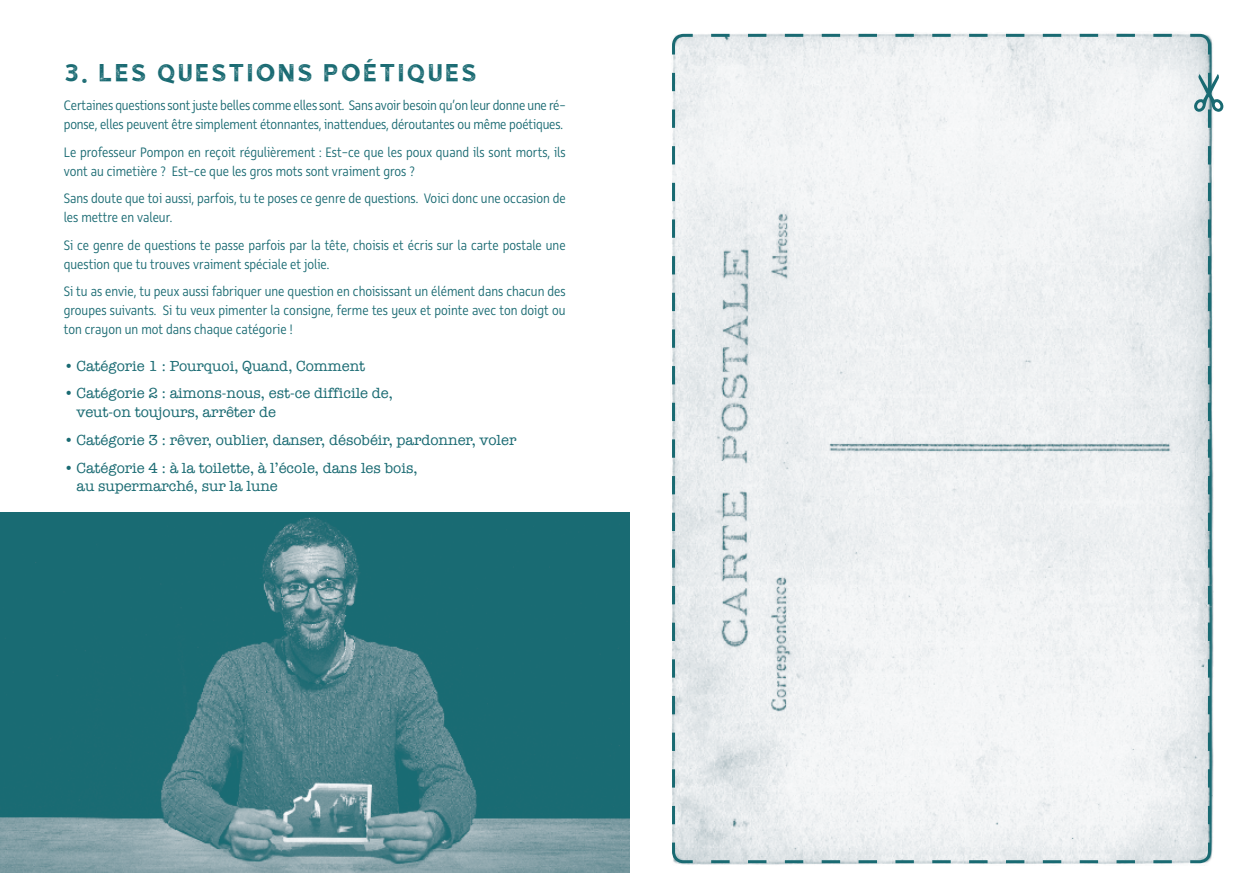
<style>
.page{position:relative;width:1259px;height:893px;background:#fff}
.page>*{position:absolute;margin:0;border:0;box-sizing:border-box;transform-origin:0 0}
.t1{font:27px "hustle 5";color:#196a72}
.t2{font:300 15px/18.8px "Rehn Condensed";color:#196a72}
.t3{font:15px/18.8px "American Typewriter";color:#196a72}
</style>
<div class="page">
<svg style="left:672px;top:33px;width:540px;height:832px"></svg>
<svg style="left:1194px;top:64px;width:29px;height:760px"></svg>
<img style="left:0;top:512px;width:629px;height:361px">
<h1 class="t1" style="left:64px;top:58px;width:416px">3. LES QUESTIONS POÉTIQUES</h1>
<p class="t2" style="left:64px;top:96px;width:503px">Certaines questions sont juste belles comme elles sont. Sans avoir besoin qu’on leur donne une ré&shy;ponse, elles peuvent être simplement étonnantes, inattendues, déroutantes ou même poétiques.</p>
<p class="t2" style="left:64px;top:143px;width:503px">Le professeur Pompon en reçoit régulièrement : Est-ce que les poux quand ils sont morts, ils vont au cimetière ? Est-ce que les gros mots sont vraiment gros ?</p>
<p class="t2" style="left:64px;top:189px;width:503px">Sans doute que toi aussi, parfois, tu te poses ce genre de questions. Voici donc une occasion de les mettre en valeur.</p>
<p class="t2" style="left:64px;top:236px;width:503px">Si ce genre de questions te passe parfois par la tête, choisis et écris sur la carte postale une question que tu trouves vraiment spéciale et jolie.</p>
<p class="t2" style="left:64px;top:282px;width:503px;text-align:justify">Si tu as envie, tu peux aussi fabriquer une question en choisissant un élément dans chacun des groupes suivants. Si tu veux pimenter la consigne, ferme tes yeux et pointe avec ton doigt ou ton crayon un mot dans chaque catégorie !</p>
<p class="t3" style="left:64px;top:356px;width:303px">• Catégorie 1 : Pourquoi, Quand, Comment</p>
<p class="t3" style="left:77px;top:384px;width:318px;text-indent:-13px">• Catégorie 2 : aimons-nous, est-ce difficile de, veut-on toujours, arrêter de</p>
<p class="t3" style="left:64px;top:430px;width:454px">• Catégorie 3 : rêver, oublier, danser, désobéir, pardonner, voler</p>
<p class="t3" style="left:77px;top:458px;width:342px;text-indent:-13px">• Catégorie 4 : à la toilette, à l’école, dans les bois, au supermarché, sur la lune</p>
</div>
